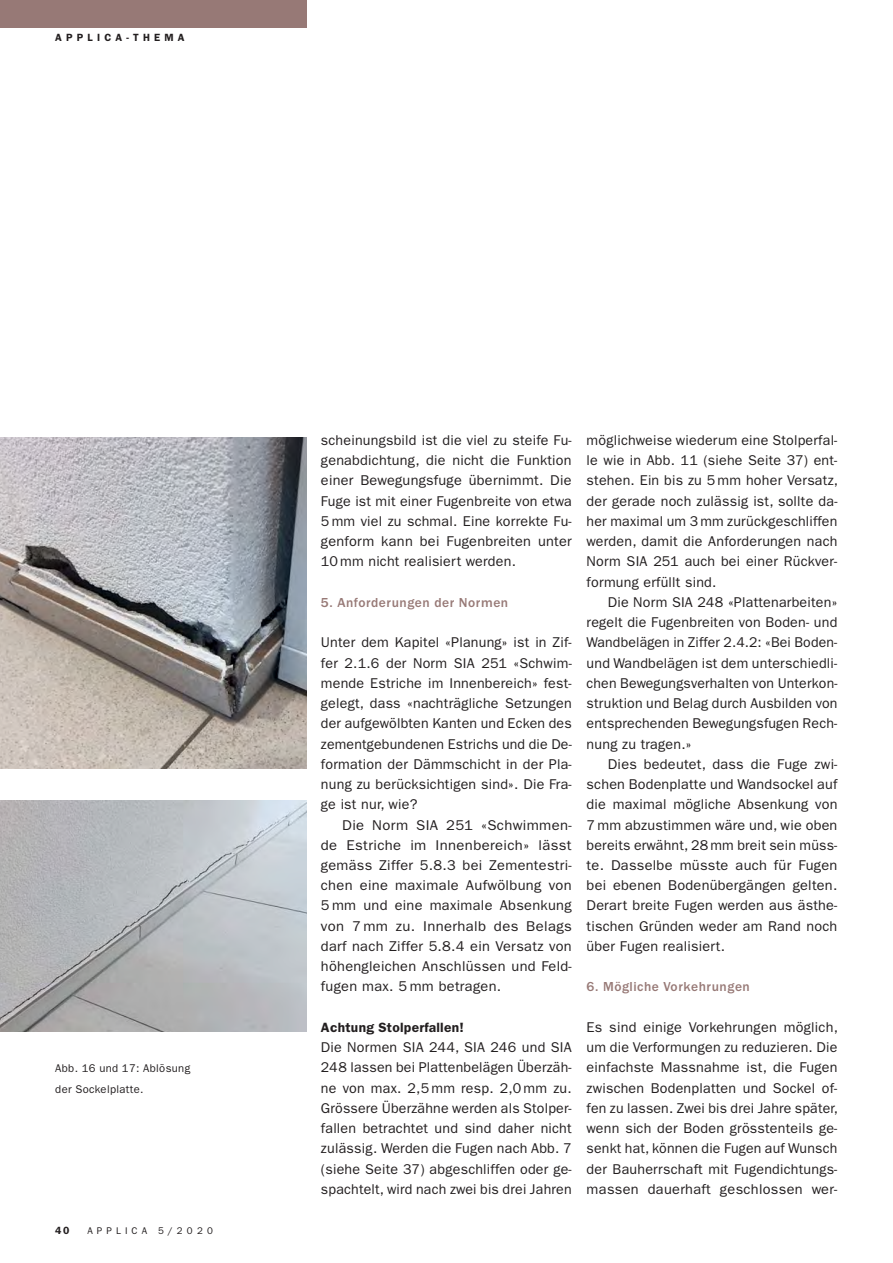
<style>
.page{position:relative;width:893px;height:1263px;background:#fff}
.page>*{position:absolute;margin:0;border:0;box-sizing:border-box;transform-origin:0 0}
.t1{font:14.25px/20.2px "ITC Franklin Gothic Std";letter-spacing:.015em;color:#231f20;text-align:justify}
.t2{font:14.25px/20.2px "ITC Franklin Gothic Std";letter-spacing:.015em;color:#231f20;text-align:justify;scale:1.04 1}
.t3{font:500 13.5px "ITC Franklin Gothic Std";letter-spacing:.04em;color:#977976}
.t4{font:600 13.5px "ITC Franklin Gothic Std";letter-spacing:.02em;color:#231f20}
.t5{font:11.25px/20.2px "ITC Franklin Gothic Std";letter-spacing:.03em;color:#231f20}
.t6{font:600 10.5px "ITC Franklin Gothic Std";letter-spacing:.4em;color:#231f20}
.t7{font:9.75px "ITC Franklin Gothic Std";letter-spacing:.42em;color:#231f20}
</style>
<div class="page">
<div style="left:0;top:0;width:306px;height:28px;background:#977976"></div>
<img style="left:0;top:800px;width:306px;height:232px">
<img style="left:0;top:437px;width:306px;height:332px">
<p class="t6" style="left:55px;top:34px;width:131px">APPLICA-THEMA</p>
<p class="t5" style="left:55px;top:1059px;width:137px">Abb. 16 und 17: Ablösung der Sockelplatte.</p>
<p class="t6" style="left:55px;top:1227px;width:16px">40</p>
<p class="t7" style="left:87px;top:1227px;width:127px">APPLICA 5/2020</p>
<p class="t1" style="left:321px;top:431px;width:252px">scheinungsbild ist die viel zu steife Fu&shy;genabdichtung, die nicht die Funktion einer Bewegungsfuge übernimmt. Die Fuge ist mit einer Fugenbreite von etwa 5 mm viel zu schmal. Eine korrekte Fu&shy;genform kann bei Fugenbreiten unter 10 mm nicht realisiert werden.</p>
<p class="t3" style="left:321px;top:597px;width:189px">5. Anforderungen der Normen</p>
<p class="t1" style="left:321px;top:633px;width:252px">Unter dem Kapitel «Planung» ist in Zif&shy;fer 2.1.6 der Norm SIA 251 «Schwim&shy;mende Estriche im Innenbereich» fest&shy;gelegt, dass «nachträgliche Setzungen der aufgewölbten Kanten und Ecken des zementgebundenen Estrichs und die De&shy;formation der Dämmschicht in der Pla&shy;nung zu berücksichtigen sind». Die Fra&shy;ge ist nur, wie?</p>
<p class="t2" style="left:321px;top:816px;width:243px;text-indent:21px">Die Norm SIA 251 «Schwimmen&shy;de Estriche im Innenbereich» lässt gemäss Ziffer 5.8.3 bei Zementestri&shy;chen eine maximale Aufwölbung von 5 mm und eine maximale Absenkung von 7 mm zu. Innerhalb des Belags darf nach Ziffer 5.8.4 ein Versatz von höhen gleichen Anschlüssen und Feld&shy;fugen max. 5 mm betragen.</p>
<p class="t4" style="left:321px;top:1022px;width:145px">Achtung Stolperfallen!</p>
<p class="t1" style="left:321px;top:1038px;width:252px">Die Normen SIA 244, SIA 246 und SIA 248 lassen bei Plattenbelägen Überzäh&shy;ne von max. 2,5 mm resp. 2,0 mm zu.<br>Grössere Überzähne werden als Stolper&shy;fallen betrachtet und sind daher nicht zulässig. Werden die Fugen nach Abb. 7 (siehe Seite 37) abgeschliffen oder ge&shy;spachtelt, wird nach zwei bis drei Jahren</p>
<p class="t1" style="left:587px;top:431px;width:253px">möglichweise wiederum eine Stolperfal&shy;le wie in Abb. 11 (siehe Seite 37) ent&shy;stehen. Ein bis zu 5 mm hoher Versatz, der gerade noch zulässig ist, sollte da&shy;her maximal um 3 mm zurückgeschliffen werden, damit die Anforderungen nach Norm SIA 251 auch bei einer Rückver&shy;formung erfüllt sind.</p>
<p class="t1" style="left:587px;top:593px;width:252px;text-indent:21px">Die Norm SIA 248 «Plattenarbeiten» regelt die Fugenbreiten von Boden- und Wandbelägen in Ziffer 2.4.2: «Bei Boden&shy;und Wandbelägen ist dem unterschiedli&shy;chen Bewegungsverhalten von Unterkon&shy;struktion und Belag durch Ausbilden von entsprechenden Bewegungsfugen Rech&shy;nung zu tragen.»</p>
<p class="t1" style="left:587px;top:755px;width:252px;text-indent:21px">Dies bedeutet, dass die Fuge zwi&shy;schen Bodenplatte und Wandsockel auf die maximal mögliche Absenkung von 7 mm abzustimmen wäre und, wie oben bereits erwähnt, 28 mm breit sein müss&shy;te. Dasselbe müsste auch für Fugen bei ebenen Bodenübergängen gelten.<br>Derart breite Fugen werden aus ästhe&shy;tischen Gründen weder am Rand noch über Fugen realisiert.</p>
<p class="t3" style="left:587px;top:982px;width:165px">6. Mögliche Vorkehrungen</p>
<p class="t1" style="left:587px;top:1018px;width:253px">Es sind einige Vorkehrungen möglich, um die Verformungen zu reduzieren. Die einfachste Massnahme ist, die Fugen zwischen Bodenplatten und Sockel of&shy;fen zu lassen. Zwei bis drei Jahre später, wenn sich der Boden grösstenteils ge&shy;senkt hat, können die Fugen auf Wunsch der Bauherrschaft mit Fugendichtungs&shy;massen dauerhaft geschlossen wer-</p>
</div>
